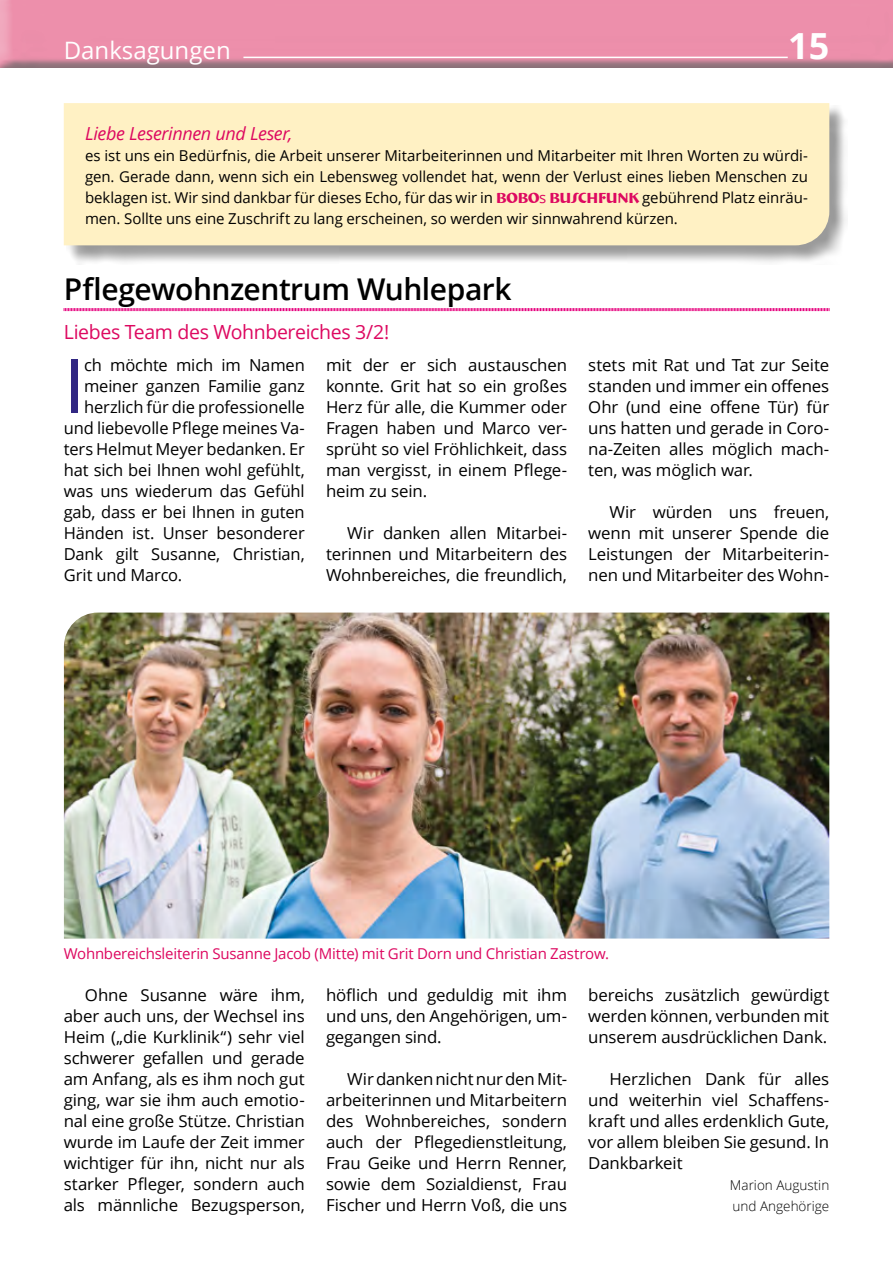
<style>
.page{position:relative;width:893px;height:1263px;background:#fff}
.page>*{position:absolute;margin:0;border:0;box-sizing:border-box;transform-origin:0 0}
.t1{font:75.3px "Open Sans";color:#312783}
.t2{font:700 36px "Open Sans";color:#fff}
.t3{font:600 30px "Open Sans";letter-spacing:-.02em;color:#000}
.t4{font:24px "Open Sans";color:#fff}
.t5{font:19.5px "Open Sans";letter-spacing:-.02em;color:#dd0860}
.t6{font:italic 18px "Open Sans";letter-spacing:-.02em;color:#dd0860}
.t7{font:16.5px/21px "Open Sans";letter-spacing:-.01em;color:#000;text-align:justify}
.t8{font:15px/21px "Open Sans";letter-spacing:-.005em;color:#000;text-align:justify}
.t9{font:15px "Open Sans";letter-spacing:-.015em;color:#dd0860}
.t10{font:300 13.5px/21px "Open Sans";color:#000}
.s1{font-family:"Bremen BT";font-weight:700;color:#dd0860}
.s2{color:#dd0860}
</style>
<div class="page">
<div style="left:0;top:0;width:893px;height:70px;background:#000;opacity:.75"></div>
<hr style="left:243px;top:57px;width:545px;height:1px;background:#fff">
<div style="left:66px;top:105px;width:782px;height:160px;background:#000;opacity:.4"></div>
<div style="left:64px;top:103px;width:765px;height:142px;background:#fff1c4"></div>
<svg style="left:63px;top:308px;width:767px;height:4px"></svg>
<img style="left:64px;top:612px;width:765px;height:326px">
<h3 class="t4" style="left:64px;top:34px;width:168px">Danksagungen</h3>
<h2 class="t2" style="left:788px;top:21px;width:43px">15</h2>
<p class="t6" style="left:85px;top:121px;width:209px">Liebe Leserinnen und Leser,</p>
<p class="t8" style="left:85px;top:145px;width:724px">es ist uns ein Bedürfnis, die Arbeit unserer Mitarbeiterinnen und Mitarbeiter mit Ihren Worten zu würdi&shy;gen. Gerade dann, wenn sich ein Lebensweg vollendet hat, wenn der Verlust eines lieben Menschen zu beklagen ist. Wir sind dankbar für dieses Echo, für das wir in <span class="s1">BOBO</span><span class="s2">s</span> <span class="s1">BUSCHFUNK</span> gebührend Platz einräu&shy;men. Sollte uns eine Zuschrift zu lang erscheinen, so werden wir sinnwahrend kürzen.</p>
<h3 class="t3" style="left:64px;top:268px;width:449px">Pflegewohnzentrum Wuhlepark</h3>
<p class="t5" style="left:64px;top:319px;width:327px">Liebes Team des Wohnbereiches 3/2!</p>
<h1 class="t1" style="left:64px;top:334px;width:23px">I</h1>
<p class="t7" style="left:84px;top:354px;width:222px">ch möchte mich im Namen</p>
<p class="t7" style="left:326px;top:354px;width:243px">mit der er sich austauschen konnte. Grit hat so ein großes Herz für alle, die Kummer oder Fragen haben und Marco ver&shy;sprüht so viel Fröhlichkeit, dass man vergisst, in einem Pflege&shy;heim zu sein.</p>
<p class="t7" style="left:326px;top:522px;width:243px;text-indent:21px">Wir danken allen Mitarbei&shy;terinnen und Mitarbeitern des Wohnbereiches, die freundlich,</p>
<p class="t7" style="left:84px;top:375px;width:222px">meiner ganzen Familie ganz</p>
<p class="t7" style="left:84px;top:396px;width:222px">herzlich für die professionelle</p>
<p class="t7" style="left:64px;top:417px;width:242px">und liebevolle Pflege meines Va-</p>
<p class="t7" style="left:64px;top:438px;width:242px">ters Helmut Meyer bedanken. Er</p>
<p class="t7" style="left:64px;top:459px;width:242px">hat sich bei Ihnen wohl gefühlt,</p>
<p class="t7" style="left:64px;top:480px;width:242px">was uns wiederum das Gefühl</p>
<p class="t7" style="left:64px;top:501px;width:242px">gab, dass er bei Ihnen in guten</p>
<p class="t7" style="left:64px;top:522px;width:242px">Händen ist. Unser besonderer</p>
<p class="t7" style="left:64px;top:543px;width:242px">Dank gilt Susanne, Christian,</p>
<p class="t7" style="left:64px;top:564px;width:120px">Grit und Marco.</p>
<p class="t7" style="left:588px;top:354px;width:242px">stets mit Rat und Tat zur Seite standen und immer ein offenes Ohr (und eine offene Tür) für uns hatten und gerade in Coro&shy;na-Zeiten alles möglich mach&shy;ten, was möglich war.</p>
<p class="t7" style="left:588px;top:501px;width:242px;text-indent:21px">Wir würden uns freuen, wenn mit unserer Spende die Leistungen der Mitarbeiterin&shy;nen und Mitarbeiter des Wohn-</p>
<p class="t9" style="left:64px;top:943px;width:547px">Wohnbereichsleiterin Susanne Jacob (Mitte) mit Grit Dorn und Christian Zastrow.</p>
<p class="t7" style="left:64px;top:984px;width:243px;text-indent:21px">Ohne Susanne wäre ihm, aber auch uns, der Wechsel ins Heim („die Kurklinik“) sehr viel schwerer gefallen und gerade am Anfang, als es ihm noch gut ging, war sie ihm auch emotio&shy;nal eine große Stütze. Christian wurde im Laufe der Zeit immer wichtiger für ihn, nicht nur als starker Pfleger, sondern auch als männliche Bezugsperson,</p>
<p class="t7" style="left:326px;top:984px;width:243px">höflich und geduldig mit ihm und uns, den Angehörigen, um&shy;gegangen sind.</p>
<p class="t7" style="left:326px;top:1068px;width:243px;text-indent:21px">Wir danken nicht nur den Mit&shy;arbeiterinnen und Mitarbeitern des Wohnbereiches, sondern auch der Pflegedienstleitung, Frau Geike und Herrn Renner, sowie dem Sozialdienst, Frau Fischer und Herrn Voß, die uns</p>
<p class="t7" style="left:588px;top:984px;width:242px">bereichs zusätzlich gewürdigt werden können, verbunden mit unserem ausdrücklichen Dank.</p>
<p class="t7" style="left:588px;top:1068px;width:242px;text-indent:21px">Herzlichen Dank für alles und weiterhin viel Schaffens&shy;kraft und alles erdenklich Gute, vor allem bleiben Sie gesund. In Dankbarkeit</p>
<p class="t10" style="left:730px;top:1174px;width:101px">Marion Augustin und Angehörige</p>
</div>
